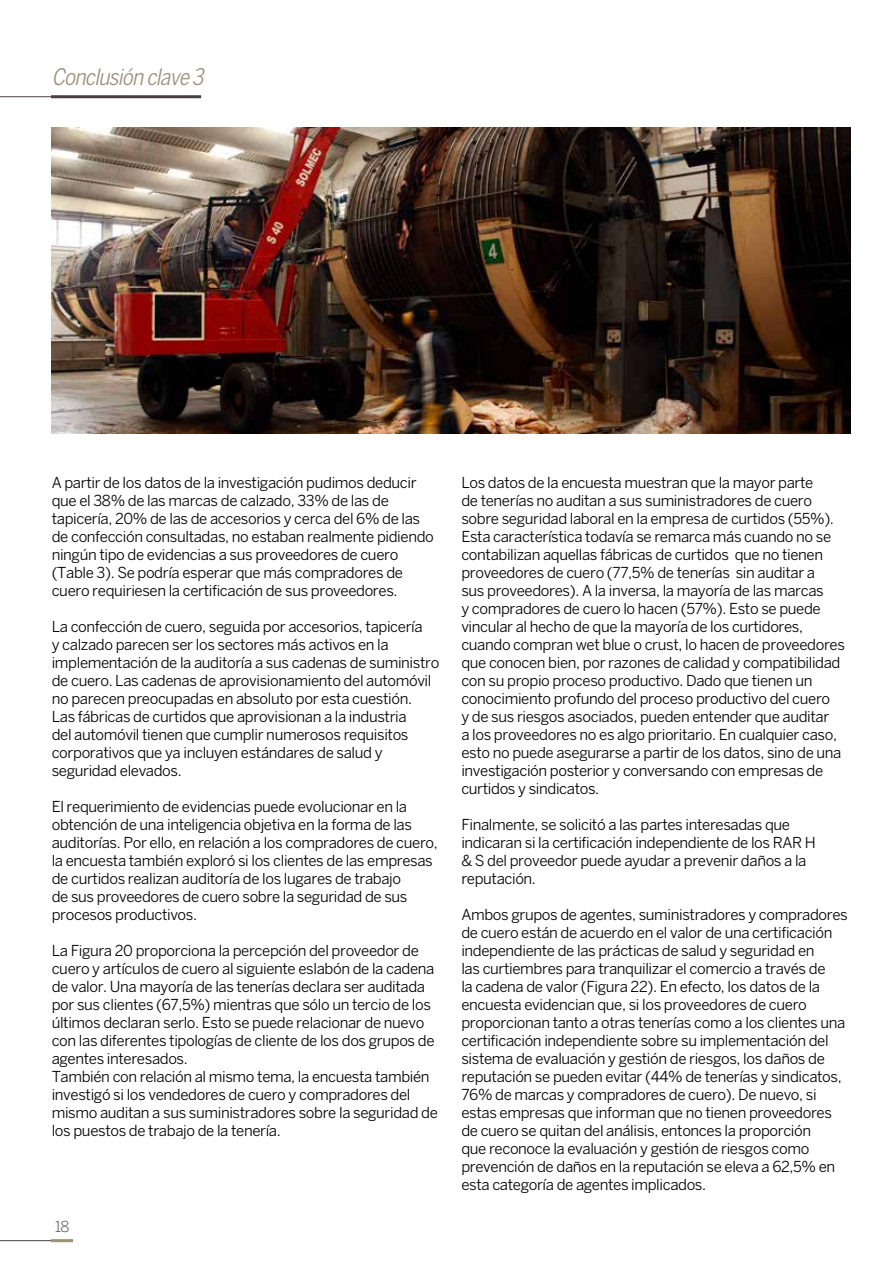
<style>
.page{position:relative;width:893px;height:1263px;background:#fff}
.page>*{position:absolute;margin:0;border:0;box-sizing:border-box;transform-origin:0 0}
.t1{font:italic condensed 22.5px "Benton Sans";color:#9d9079}
.t2{font:15px/18px "Benton Sans";letter-spacing:-.025em;color:#000}
.t3{font:300 15px "Benton Sans";color:#484040}
</style>
<div class="page">
<hr style="left:0;top:1240px;width:67px;height:1px;background:#484040">
<hr style="left:51px;top:1239px;width:22px;height:3px;background:#9d9079">
<img style="left:52px;top:128px;width:798px;height:306px">
<hr style="left:0;top:96px;width:132px;height:1px;background:#484040">
<hr style="left:51px;top:95px;width:150px;height:3px;background:#484040">
<h1 class="t1" style="left:52px;top:64px;width:158px">Conclusiónclave3</h1>
<p class="t2" style="left:52px;top:473px;width:384px">A partir de los datos de la investigación pudimos deducir que el 38% de las marcas de calzado, 33% de las de tapicería, 20% de las de accesorios y cerca del 6% de las de confección consultadas, no estaban realmente pidiendo ningún tipo de evidencias a sus proveedores de cuero (Table 3). Se podría esperar que más compradores de cuero requiriesen la certificación de sus proveedores.</p>
<p class="t2" style="left:52px;top:617px;width:389px">La confección de cuero, seguida por accesorios, tapicería<br>y calzado parecen ser los sectores más activos en la implementación de la auditoría a sus cadenas de suministro de cuero. Las cadenas de aprovisionamiento del automóvil no parecen preocupadas en absoluto por esta cuestión.<br>Las fábricas de curtidos que aprovisionan a la industria<br>del automóvil tienen que cumplir numerosos requisitos corporativos que ya incluyen estándares de salud y seguridad elevados.</p>
<p class="t2" style="left:52px;top:797px;width:388px">El requerimiento de evidencias puede evolucionar en la obtención de una inteligencia objetiva en la forma de las auditorías. Por ello, en relación a los compradores de cuero, la encuesta también exploró si los clientes de las empresas de curtidos realizan auditoría de los lugares de trabajo<br>de sus proveedores de cuero sobre la seguridad de sus procesos productivos.</p>
<p class="t2" style="left:52px;top:941px;width:388px">La Figura 20 proporciona la percepción del proveedor de cuero y artículos de cuero al siguiente eslabón de la cadena de valor. Una mayoría de las tenerías declara ser auditada por sus clientes (67,5%) mientras que sólo un tercio de los últimos declaran serlo. Esto se puede relacionar de nuevo con las diferentes tipologías de cliente de los dos grupos de agentes interesados.<br>También con relación al mismo tema, la encuesta también investigó si los vendedores de cuero y compradores del mismo auditan a sus suministradores sobre la seguridad de los puestos de trabajo de la tenería.</p>
<p class="t3" style="left:55px;top:1218px;width:16px">18</p>
<p class="t2" style="left:461px;top:473px;width:385px">Los datos de la encuesta muestran que la mayor parte<br>de tenerías no auditan a sus suministradores de cuero sobre seguridad laboral en la empresa de curtidos (55%).<br>Esta característica todavía se remarca más cuando no se contabilizan aquellas fábricas de curtidos que no tienen proveedores de cuero (77,5% de tenerías sin auditar a<br>sus proveedores). A la inversa, la mayoría de las marcas<br>y compradores de cuero lo hacen (57%). Esto se puede vincular al hecho de que la mayoría de los curtidores, cuando compran wet blue o crust, lo hacen de proveedores que conocen bien, por razones de calidad y compatibilidad con su propio proceso productivo. Dado que tienen un conocimiento profundo del proceso productivo del cuero<br>y de sus riesgos asociados, pueden entender que auditar<br>a los proveedores no es algo prioritario. En cualquier caso, esto no puede asegurarse a partir de los datos, sino de una investigación posterior y conversando con empresas de curtidos y sindicatos.</p>
<p class="t2" style="left:461px;top:815px;width:356px">Finalmente, se solicitó a las partes interesadas que indicaran si la certificación independiente de los RAR H &amp; S del proveedor puede ayudar a prevenir daños a la reputación.</p>
<p class="t2" style="left:461px;top:905px;width:388px">Ambos grupos de agentes, suministradores y compradores de cuero están de acuerdo en el valor de una certificación independiente de las prácticas de salud y seguridad en<br>las curtiembres para tranquilizar el comercio a través de<br>la cadena de valor (Figura 22). En efecto, los datos de la encuesta evidencian que, si los proveedores de cuero proporcionan tanto a otras tenerías como a los clientes una certificación independiente sobre su implementación del sistema de evaluación y gestión de riesgos, los daños de reputación se pueden evitar (44% de tenerías y sindicatos, 76% de marcas y compradores de cuero). De nuevo, si estas empresas que informan que no tienen proveedores de cuero se quitan del análisis, entonces la proporción<br>que reconoce la evaluación y gestión de riesgos como prevención de daños en la reputación se eleva a 62,5% en esta categoría de agentes implicados.</p>
</div>
